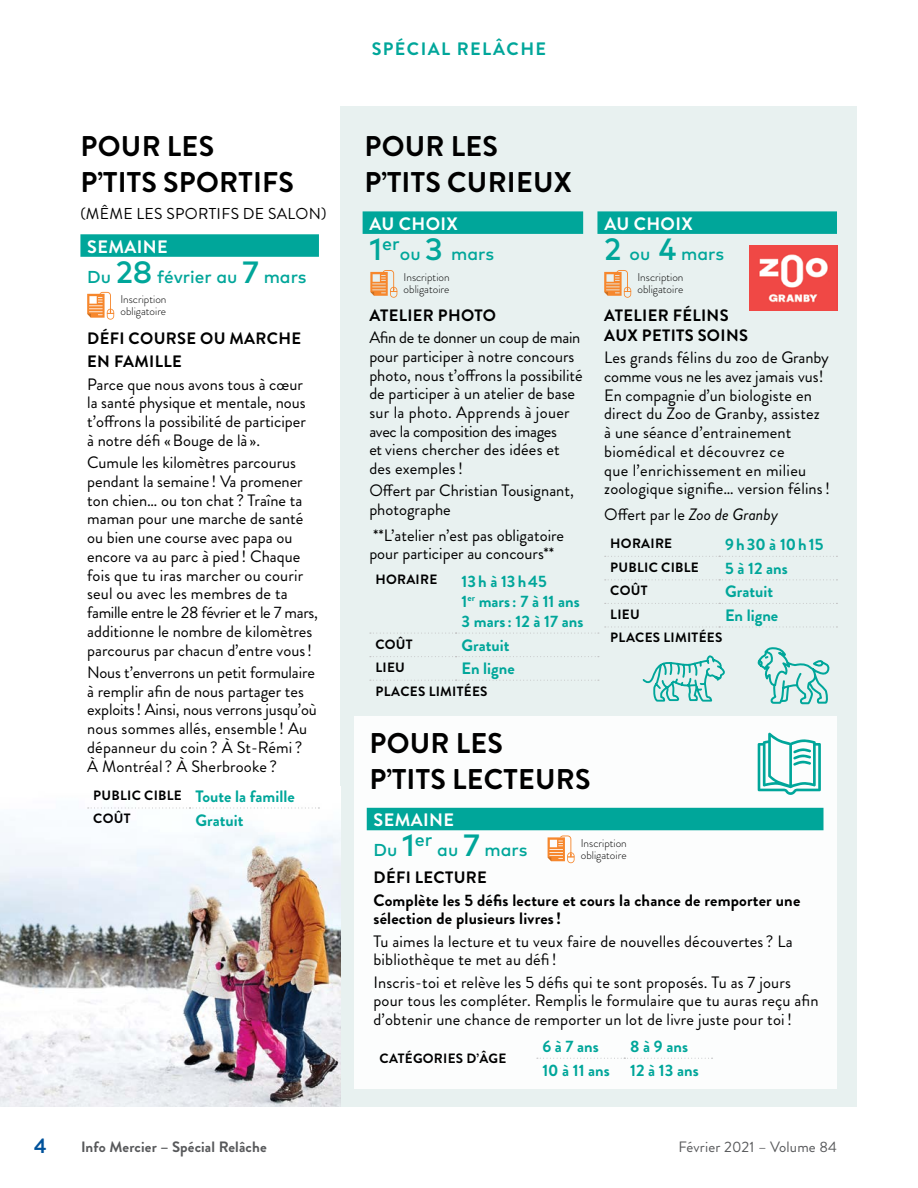
<style>
.page{position:relative;width:918px;height:1188px;background:#fff}
.page>*{position:absolute;margin:0;border:0;box-sizing:border-box;transform-origin:0 0}
.t1{font:700 28.5px/36px "Brandon Grotesque";letter-spacing:.01em;color:#000}
.t2{font:700 21px "Brandon Grotesque";color:#00529b}
.t3{font:700 18px "Brandon Grotesque";letter-spacing:.02em;color:#fff}
.t4{font:700 18px "Brandon Grotesque";letter-spacing:.08em;color:#00a69a}
.t5{font:500 18px "Mark Pro";color:#00a69a}
.t6{font:500 17.25px "Mark Pro";color:#00a69a}
.t7{font:16.5px/18.8px "Brandon Grotesque";color:#000}
.t8{font:700 16.5px/23.7px "Brandon Grotesque";letter-spacing:.01em;color:#000}
.t9{font:700 16.5px/20.2px "Brandon Grotesque";color:#00a69a}
.t10{font:15.75px "Brandon Grotesque";letter-spacing:.02em;color:#000}
.t11{font:700 15px "Brandon Grotesque";letter-spacing:.01em;color:#58595b}
.t12{font:15px "Brandon Grotesque";letter-spacing:.01em;color:#58595b}
.t13{font:700 13.5px "Brandon Grotesque";letter-spacing:.02em;color:#000}
.t14{font:300 11.25px/12px "Brandon Grotesque";color:#000}
.s1{font-size:30.75px}
.s2{font-style:italic}
.s3{font-size:13.5px;color:#000}
</style>
<div class="page">
<div style="left:341px;top:107px;width:516px;height:1000px;background:#e8f1f0"></div>
<div style="left:354px;top:716px;width:483px;height:373px;background:#fff"></div>
<div style="left:363px;top:211px;width:220px;height:23px;background:#00a69a"></div>
<svg style="left:370px;top:633px;width:229px;height:1px"></svg>
<svg style="left:370px;top:656px;width:229px;height:1px"></svg>
<svg style="left:370px;top:680px;width:229px;height:1px"></svg>
<img style="left:0;top:807px;width:340px;height:300px">
<div style="left:80px;top:234px;width:239px;height:23px;background:#00a69a"></div>
<svg style="left:88px;top:807px;width:231px;height:2px"></svg>
<div style="left:367px;top:808px;width:457px;height:22px;background:#00a69a"></div>
<svg style="left:537px;top:1058px;width:176px;height:1px"></svg>
<div style="left:597px;top:211px;width:240px;height:23px;background:#00a69a"></div>
<svg style="left:605px;top:556px;width:232px;height:1px"></svg>
<svg style="left:605px;top:579px;width:232px;height:1px"></svg>
<svg style="left:605px;top:603px;width:232px;height:1px"></svg>
<svg style="left:605px;top:626px;width:232px;height:2px"></svg>
<svg style="left:758px;top:733px;width:63px;height:62px"></svg>
<svg style="left:87px;top:292px;width:27px;height:28px"></svg>
<svg style="left:370px;top:270px;width:27px;height:28px"></svg>
<svg style="left:604px;top:270px;width:27px;height:28px"></svg>
<svg style="left:642px;top:655px;width:83px;height:47px"></svg>
<svg style="left:757px;top:647px;width:73px;height:58px"></svg>
<img style="left:749px;top:245px;width:88px;height:66px">
<svg style="left:548px;top:835px;width:27px;height:28px"></svg>
<p class="t4" style="left:372px;top:38px;width:176px">SPÉCIAL RELÂCHE</p>
<h1 class="t1" style="left:81px;top:129px;width:215px">POUR LES<br>P’TITS SPORTIFS</h1>
<p class="t10" style="left:80px;top:205px;width:248px">(MÊME LES SPORTIFS DE SALON)</p>
<p class="t3" style="left:87px;top:236px;width:82px">SEMAINE</p>
<p class="t6" style="left:87px;top:267px;width:221px">Du <span class="s1">28</span> février au <span class="s1">7</span> mars</p>
<h1 class="t1" style="left:365px;top:129px;width:209px">POUR LES<br>P’TITS CURIEUX</h1>
<p class="t3" style="left:369px;top:213px;width:90px">AU CHOIX</p>
<p class="t5" style="left:369px;top:233px;width:32px"><span class="s1">1</span>er</p>
<p class="t6" style="left:400px;top:244px;width:96px">ou <span class="s1">3</span> mars</p>
<p class="t3" style="left:604px;top:213px;width:90px">AU CHOIX</p>
<p class="t6" style="left:604px;top:244px;width:121px"><span class="s1">2</span> ou <span class="s1">4</span> mars</p>
<p class="t14" style="left:404px;top:273px;width:48px">Inscription obligatoire</p>
<p class="t14" style="left:638px;top:273px;width:48px">Inscription obligatoire</p>
<p class="t14" style="left:120px;top:295px;width:48px">Inscription obligatoire</p>
<p class="t8" style="left:604px;top:305px;width:145px;line-height:20.2px">ATELIER FÉLINS<br>AUX PETITS SOINS</p>
<p class="t7" style="left:604px;top:349px;width:227px">Les grands félins du zoo de Granby comme vous ne les avez jamais vus!<br>En compagnie d’un biologiste en direct du Zoo de Granby, assistez à une séance d’entrainement biomédical et découvrez ce<br>que l’enrichissement en milieu zoologique signifie… version félins !</p>
<p class="t7" style="left:604px;top:506px;width:175px">Offert par le <span class="s2">Zoo de Granby</span></p>
<p class="t13" style="left:610px;top:536px;width:63px">HORAIRE</p>
<p class="t9" style="left:725px;top:535px;width:100px">9 h 30 à 10 h 15</p>
<p class="t13" style="left:610px;top:559px;width:90px">PUBLIC CIBLE</p>
<p class="t9" style="left:725px;top:559px;width:64px">5 à 12 ans</p>
<p class="t13" style="left:610px;top:583px;width:39px">COÛT</p>
<p class="t9" style="left:725px;top:582px;width:49px">Gratuit</p>
<p class="t13" style="left:610px;top:606px;width:31px">LIEU</p>
<p class="t9" style="left:725px;top:606px;width:55px">En ligne</p>
<p class="t13" style="left:610px;top:630px;width:114px">PLACES LIMITÉES</p>
<p class="t8" style="left:369px;top:304px;width:128px">ATELIER PHOTO</p>
<p class="t7" style="left:369px;top:329px;width:215px">Afin de te donner un coup de main pour participer à notre concours photo, nous t’offrons la possibilité de participer à un atelier de base sur la photo. Apprends à jouer avec la composition des images<br>et viens chercher des idées et des exemples !</p>
<p class="t7" style="left:369px;top:482px;width:206px">Offert par Christian Tousignant, photographe</p>
<p class="t7" style="left:369px;top:526px;width:196px">**L’atelier n’est pas obligatoire pour participer au concours**</p>
<p class="t13" style="left:375px;top:572px;width:63px">HORAIRE</p>
<p class="t9" style="left:462px;top:571px;width:123px">13 h à 13 h 45<br>1<sup>er</sup> mars : 7 à 11 ans<br>3 mars : 12 à 17 ans</p>
<p class="t13" style="left:375px;top:636px;width:39px">COÛT</p>
<p class="t9" style="left:462px;top:635px;width:49px">Gratuit</p>
<p class="t13" style="left:375px;top:659px;width:31px">LIEU</p>
<p class="t9" style="left:462px;top:659px;width:55px">En ligne</p>
<p class="t13" style="left:375px;top:683px;width:114px">PLACES LIMITÉES</p>
<p class="t8" style="left:87px;top:327px;width:215px">DÉFI COURSE OU MARCHE<br>EN FAMILLE</p>
<p class="t7" style="left:87px;top:375px;width:220px">Parce que nous avons tous à cœur la santé physique et mentale, nous t’offrons la possibilité de participer à notre défi « Bouge de là ».</p>
<p class="t7" style="left:87px;top:454px;width:232px">Cumule les kilomètres parcourus pendant la semaine ! Va promener ton chien… ou ton chat ? Traîne ta maman pour une marche de santé ou bien une course avec papa ou encore va au parc à pied ! Chaque fois que tu iras marcher ou courir seul ou avec les membres de ta famille entre le 28 février et le 7 mars, additionne le nombre de kilomètres parcourus par chacun d’entre vous !</p>
<p class="t7" style="left:87px;top:664px;width:231px">Nous t’enverrons un petit formulaire à remplir afin de nous partager tes exploits ! Ainsi, nous verrons jusqu’où nous sommes allés, ensemble ! Au dépanneur du coin ? À St-Rémi ?<br>À Montréal ? À Sherbrooke ?</p>
<p class="t9" style="left:93px;top:787px;width:203px"><span class="s3">PUBLIC CIBLE</span> Toute la famille</p>
<p class="t13" style="left:93px;top:811px;width:39px">COÛT</p>
<p class="t9" style="left:196px;top:810px;width:49px">Gratuit</p>
<p class="t3" style="left:374px;top:810px;width:82px">SEMAINE</p>
<p class="t6" style="left:374px;top:841px;width:156px">Du <span class="s1">1</span><sup>er</sup> au <span class="s1">7</span> mars</p>
<p class="t8" style="left:374px;top:867px;width:428px;line-height:22.2px">DÉFI LECTURE<br>Complète les 5 défis lecture et cours la chance de remporter une</p>
<p class="t8" style="left:374px;top:907px;width:189px">sélection de plusieurs livres !</p>
<p class="t7" style="left:374px;top:932px;width:421px">Tu aimes la lecture et tu veux faire de nouvelles découvertes ? La bibliothèque te met au défi !</p>
<p class="t7" style="left:374px;top:973px;width:447px">Inscris-toi et relève les 5 défis qui te sont proposés. Tu as 7 jours pour tous les compléter. Remplis le formulaire que tu auras reçu afin d’obtenir une chance de remporter un lot de livre juste pour toi !</p>
<p class="t13" style="left:380px;top:1050px;width:128px">CATÉGORIES D’ÂGE</p>
<h1 class="t1" style="left:370px;top:726px;width:223px">POUR LES<br>P’TITS LECTEURS</h1>
<p class="t14" style="left:581px;top:838px;width:48px">Inscription obligatoire</p>
<p class="t9" style="left:542px;top:1037px;width:58px">6 à 7 ans</p>
<p class="t9" style="left:542px;top:1035px;width:158px;line-height:23.5px;text-indent:88px">8 à 9 ans<br>10 à 11 ans 12 à 13 ans</p>
<p class="t2" style="left:34px;top:1133px;width:14px">4</p>
<p class="t11" style="left:81px;top:1138px;width:187px">Info Mercier – Spécial Relâche</p>
<p class="t12" style="left:678px;top:1138px;width:160px">Février 2021 – Volume 84</p>
</div>
